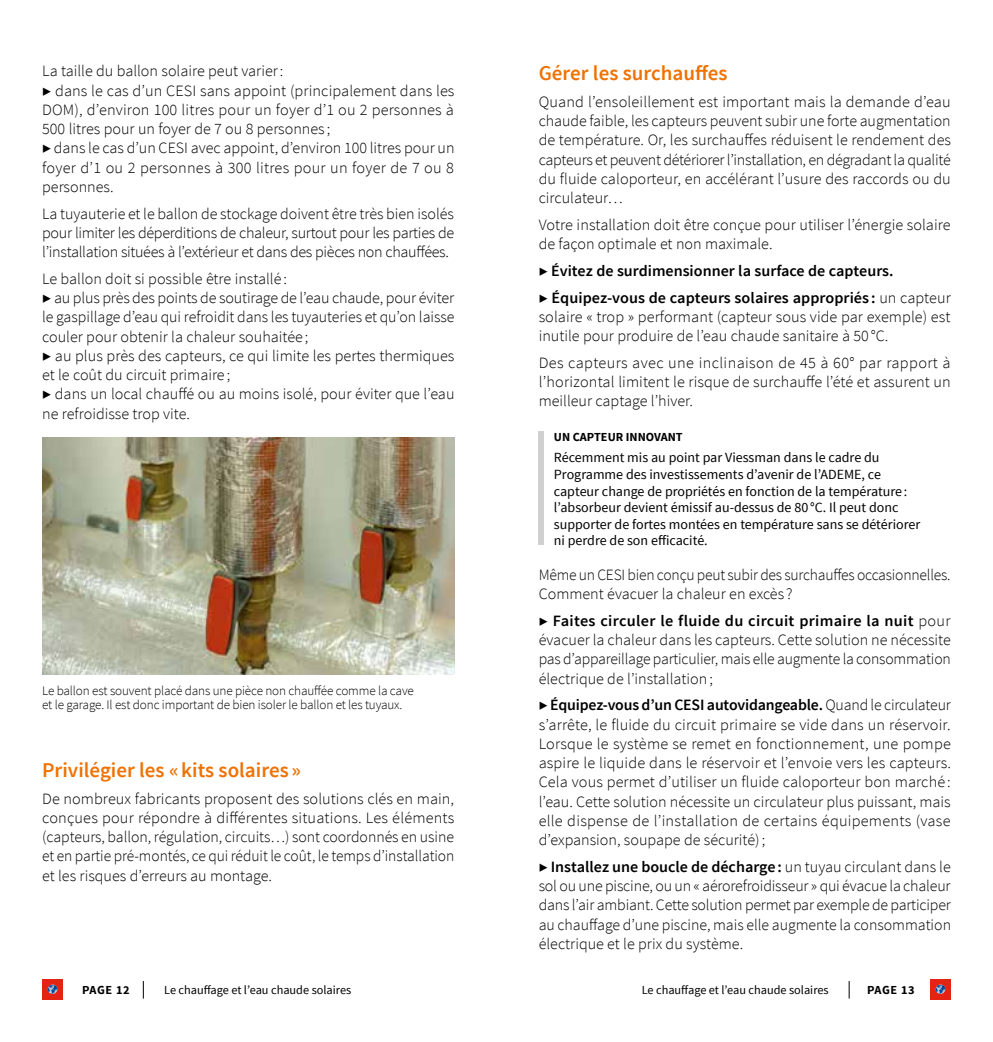
<style>
.page{position:relative;width:993px;height:1042px;background:#fff}
.page>*{position:absolute;margin:0;border:0;box-sizing:border-box;transform-origin:0 0}
.t1{font:600 21px "Source Sans Pro";color:#ee7203}
.t2{font:300 15.75px/19.2px "Source Sans Pro";color:#000;text-align:justify}
.t3{font:600 15.75px/26.6px "Source Sans Pro";color:#000}
.t4{font:14px/16.6px "Source Sans Pro";color:#000}
.t5{font:300 13.12px/14.9px "Source Sans Pro";letter-spacing:-.01em;color:#000}
.t6{font:12.25px "Source Sans Pro";color:#000}
.t7{font:700 12.25px "Source Sans Pro";color:#000}
.s1{font-weight:300}
.s2{font-weight:600}
</style>
<div class="page">
<svg style="left:143px;top:981px;width:1px;height:17px"></svg>
<div style="left:42px;top:979px;width:21px;height:21px;background:#e42313"></div>
<svg style="left:48px;top:984px;width:9px;height:10px"></svg>
<svg style="left:848px;top:981px;width:1px;height:17px"></svg>
<div style="left:929px;top:979px;width:21px;height:21px;background:#e42313"></div>
<svg style="left:935px;top:984px;width:9px;height:10px"></svg>
<img style="left:42px;top:438px;width:412px;height:236px">
<div style="left:538px;top:431px;width:5px;height:114px;background:#d0d0d0"></div>
<p class="t2" style="left:42px;top:62px;width:414px;text-align:left">La taille du ballon solaire peut varier:<br>▶ dans le cas d’un CESI sans appoint (principalement dans les DOM), d’environ 100 litres pour un foyer d’1 ou 2 personnes à 500 litres pour un foyer de 7 ou 8 personnes ;<br>▶ dans le cas d’un CESI avec appoint, d’environ 100 litres pour un foyer d’1 ou 2 personnes à 300 litres pour un foyer de 7 ou 8 personnes.</p>
<p class="t2" style="left:42px;top:204px;width:413px">La tuyauterie et le ballon de stockage doivent être très bien isolés pour limiter les déperditions de chaleur, surtout pour les parties de l’installation situées à l’extérieur et dans des pièces non chauffées.</p>
<p class="t2" style="left:42px;top:269px;width:414px;text-align:left">Le ballon doit si possible être installé :<br>▶ au plus près des points de soutirage de l’eau chaude, pour éviter le gaspillage d’eau qui refroidit dans les tuyauteries et qu’on laisse couler pour obtenir la chaleur souhaitée ;<br>▶ au plus près des capteurs, ce qui limite les pertes thermiques et le coût du circuit primaire ;<br>▶ dans un local chauffé ou au moins isolé, pour éviter que l’eau ne refroidisse trop vite.</p>
<p class="t5" style="left:42px;top:683px;width:373px">Le ballon est souvent placé dans une pièce non chauffée comme la cave et le garage. Il est donc important de bien isoler le ballon et les tuyaux.</p>
<h1 class="t1" style="left:42px;top:757px;width:260px">Privilégier les «kits solaires »</h1>
<p class="t2" style="left:42px;top:789px;width:413px">De nombreux fabricants proposent des solutions clés en main, conçues pour répondre à différentes situations. Les éléments (capteurs, ballon, régulation, circuits…) sont coordonnés en usine et en partie pré-montés, ce qui réduit le coût, le temps d’installation et les risques d’erreurs au montage.</p>
<h1 class="t1" style="left:538px;top:60px;width:190px">Gérer les surchauffes</h1>
<p class="t2" style="left:538px;top:92px;width:413px">Quand l’ensoleillement est important mais la demande d’eau chaude faible, les capteurs peuvent subir une forte augmentation de température. Or, les surchauffes réduisent le rendement des capteurs et peuvent détériorer l’installation, en dégradant la qualité du fluide caloporteur, en accélérant l’usure des raccords ou du circulateur…</p>
<p class="t2" style="left:538px;top:215px;width:413px">Votre installation doit être conçue pour utiliser l’énergie solaire de façon optimale et non maximale.</p>
<p class="t3" style="left:538px;top:258px;width:413px"><span class="s1">▶</span> Évitez de surdimensionner la surface de capteurs.<br><span class="s1">▶</span> Équipez-vous de capteurs solaires appropriés : <span class="s1">un capteur</span></p>
<p class="t2" style="left:538px;top:307px;width:413px">solaire « trop » performant (capteur sous vide par exemple) est inutile pour produire de l’eau chaude sanitaire à 50 °C.</p>
<p class="t2" style="left:538px;top:353px;width:413px">Des capteurs avec une inclinaison de 45 à 60° par rapport à l’horizontal limitent le risque de surchauffe l’été et assurent un meilleur captage l’hiver.</p>
<p class="t7" style="left:553px;top:429px;width:130px">UN CAPTEUR INNOVANT</p>
<p class="t4" style="left:553px;top:449px;width:368px">Récemment mis au point par Viessman dans le cadre du Programme des investissements d’avenir de l’ADEME, ce capteur change de propriétés en fonction de la température : l’absorbeur devient émissif au-dessus de 80 °C. Il peut donc supporter de fortes montées en température sans se détériorer ni perdre de son efficacité.</p>
<p class="t2" style="left:538px;top:565px;width:413px">Même un CESI bien conçu peut subir des surchauffes occasionnelles.<br>Comment évacuer la chaleur en excès ?</p>
<p class="t2" style="left:538px;top:611px;width:413px">▶ <span class="s2">Faites circuler le fluide du circuit primaire la nuit</span> pour évacuer la chaleur dans les capteurs. Cette solution ne nécessite pas d’appareillage particulier, mais elle augmente la consommation électrique de l’installation;</p>
<p class="t2" style="left:538px;top:695px;width:413px">▶ <span class="s2">Équipez-vous d’un CESI autovidangeable.</span> Quand le circulateur s’arrête, le fluide du circuit primaire se vide dans un réservoir.<br>Lorsque le système se remet en fonctionnement, une pompe aspire le liquide dans le réservoir et l’envoie vers les capteurs.<br>Cela vous permet d’utiliser un fluide caloporteur bon marché : l’eau. Cette solution nécessite un circulateur plus puissant, mais elle dispense de l’installation de certains équipements (vase d’expansion, soupape de sécurité);</p>
<p class="t2" style="left:538px;top:857px;width:414px">▶ <span class="s2">Installez une boucle de décharge:</span> un tuyau circulant dans le sol ou une piscine, ou un « aérorefroidisseur » qui évacue la chaleur dans l’air ambiant. Cette solution permet par exemple de participer au chauffage d’une piscine, mais elle augmente la consommation électrique et le prix du système.</p>
<p class="t7" style="left:82px;top:981px;width:49px">PAGE 12</p>
<p class="t6" style="left:164px;top:982px;width:188px">Le chauffage et l’eau chaude solaires</p>
<p class="t6" style="left:641px;top:982px;width:188px">Le chauffage et l’eau chaude solaires</p>
<p class="t7" style="left:866px;top:981px;width:49px">PAGE 13</p>
</div>
